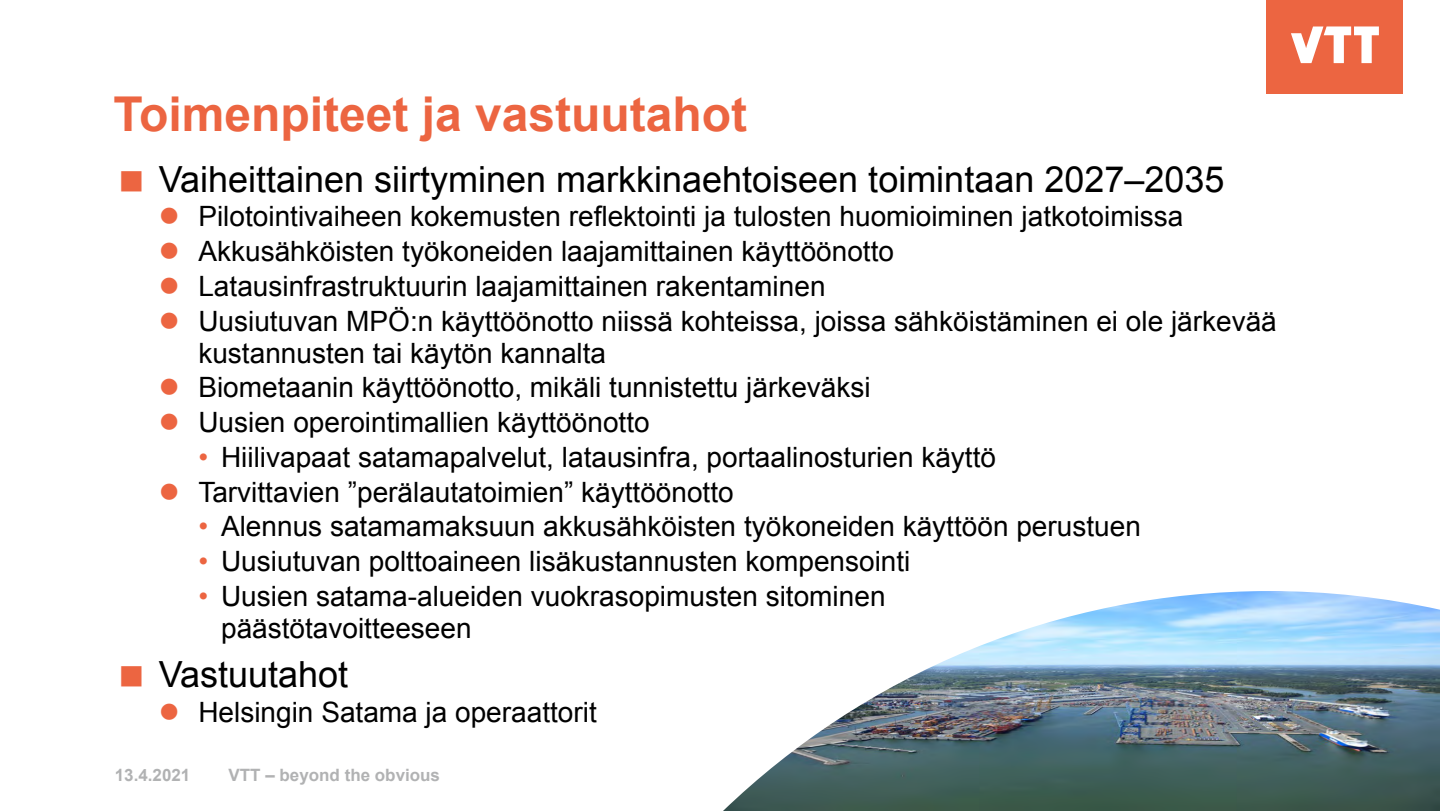
<style>
.page{position:relative;width:1440px;height:811px;background:#fff}
.page>*{position:absolute;margin:0;border:0;box-sizing:border-box;transform-origin:0 0}
._2_H2_SLIDE-OTSIKKO{font:700 48px "Arial";color:#ec6541}
.t1{font:36px "Arial";color:#000}
.t2{font:28px/32px "Arial";color:#000}
.t3{font:700 17px "Arial";color:#b1b2b3}
.s1{color:#ec6541}
</style>
<div class="page">
<div style="left:1267px;top:0;width:136px;height:94px;background:#ec6541"></div>
<svg style="left:1291px;top:26px;width:88px;height:37px"></svg>
<img style="left:723px;top:591px;width:717px;height:220px">
<h2 class="_2_H2_SLIDE-OTSIKKO" style="left:113px;top:82px;width:635px">Toimenpiteet ja vastuutahot</h2>
<p class="t1" style="left:159px;top:155px;width:1067px">Vaiheittainen siirtyminen markkinaehtoiseen toimintaan 2027–2035</p>
<p class="t2" style="left:198px;top:201px;width:987px">Pilotointivaiheen kokemusten reflektointi ja tulosten huomioiminen jatkotoimissa</p>
<p class="t2" style="left:198px;top:236px;width:697px">Akkusähköisten työkoneiden laajamittainen käyttöönotto</p>
<p class="t2" style="left:198px;top:270px;width:629px">Latausinfrastruktuurin laajamittainen rakentaminen</p>
<p class="t2" style="left:198px;top:305px;width:1080px">Uusiutuvan MPÖ:n käyttöönotto niissä kohteissa, joissa sähköistäminen ei ole järkevää kustannusten tai käytön kannalta</p>
<p class="t2" style="left:198px;top:372px;width:674px">Biometaanin käyttöönotto, mikäli tunnistettu järkeväksi</p>
<p class="t2" style="left:198px;top:406px;width:453px">Uusien operointimallien käyttöönotto</p>
<p class="t2" style="left:198px;top:441px;width:799px"><span class="s1">•</span> Hiilivapaat satamapalvelut, latausinfra, portaalinosturien käyttö</p>
<p class="t2" style="left:198px;top:476px;width:537px">Tarvittavien ”perälautatoimien” käyttöönotto</p>
<p class="t2" style="left:198px;top:511px;width:944px"><span class="s1">•</span> Alennus satamamaksuun akkusähköisten työkoneiden käyttöön perustuen</p>
<p class="t2" style="left:198px;top:545px;width:714px"><span class="s1">•</span> Uusiutuvan polttoaineen lisäkustannusten kompensointi</p>
<p class="t2" style="left:221px;top:580px;width:666px;text-indent:-23px"><span class="s1">•</span> Uusien satama-alueiden vuokrasopimusten sitominen päästötavoitteeseen</p>
<p class="t1" style="left:159px;top:650px;width:191px">Vastuutahot</p>
<p class="t2" style="left:198px;top:696px;width:400px">Helsingin Satama ja operaattorit</p>
<p class="t3" style="left:115px;top:763px;width:77px">13.4.2021</p>
<p class="t3" style="left:229px;top:763px;width:213px">VTT – beyond the obvious</p>
</div>
